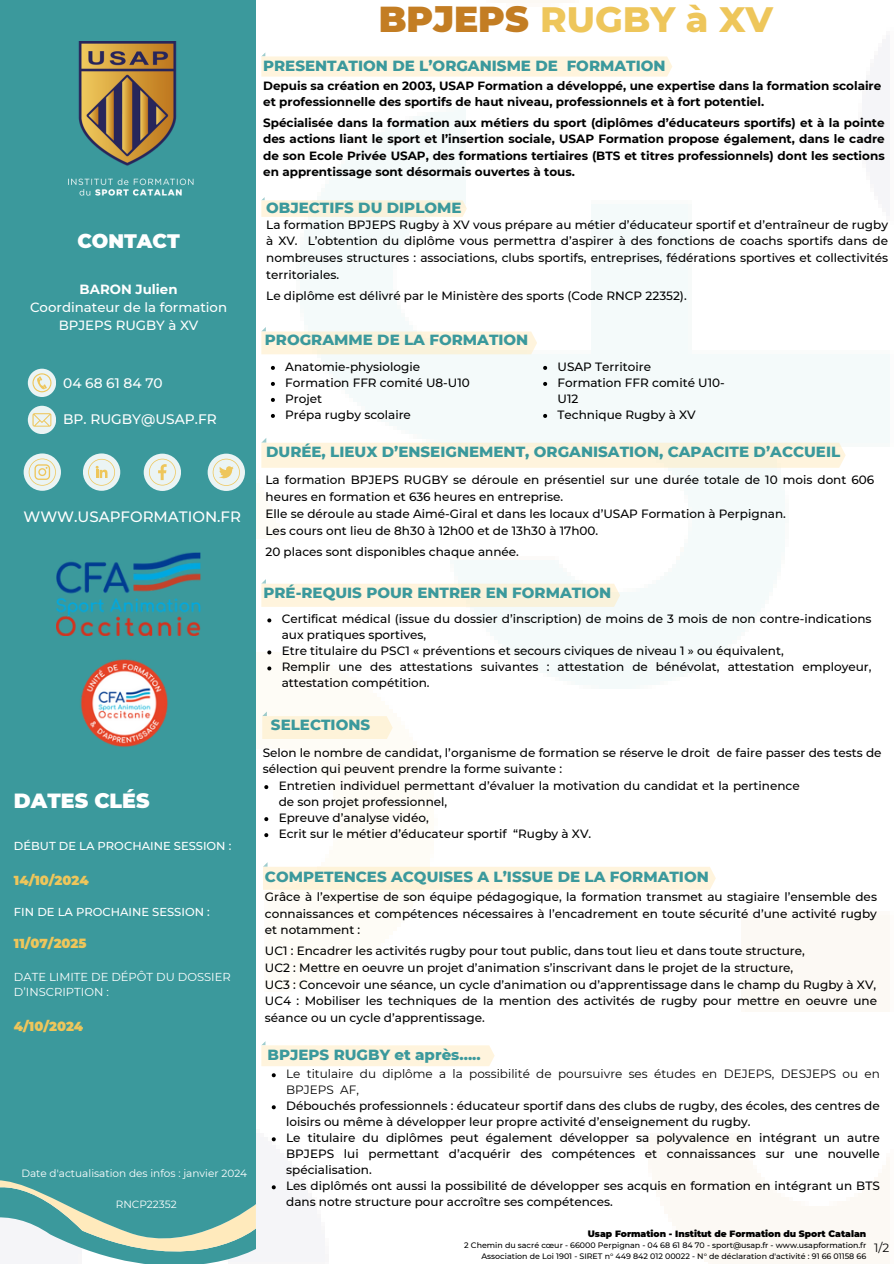
<style>
.page{position:relative;width:894px;height:1264px;background:#fff}
.page>*{position:absolute;margin:0;border:0;box-sizing:border-box;transform-origin:0 0}
.t1{font:800 36px "Montserrat";color:#eec65b}
.t2{font:900 20.55px "Montserrat";color:#fff}
.t3{font:900 19.5px "Montserrat";color:#fff}
.t4{font:800 15px "Montserrat";color:#3b999c}
.t5{font:500 15px "Montserrat";color:#fff}
.t6{font:500 13.8px "Montserrat";color:#fff}
.t7{font:500 13.35px/17.7px "Montserrat";color:#fff;text-align:center}
.t8{font:900 13.05px "Montserrat";color:#eec65b}
.t9{font:500 12px/16.8px "Montserrat";color:#000}
.t10{font:700 12px/16.5px "Montserrat";color:#000}
.t11{font:12px/16px "Montserrat";color:#000}
.t12{font:500 11.55px "Montserrat";color:#fff}
.t13{font:11.55px/15.3px "Montserrat";color:#fff}
.t14{font:10.5px "Montserrat";color:#fff}
.t15{font:900 9.15px "Montserrat";color:#000}
.t16{font:500 7.95px "Montserrat";color:#000}
.s1{font-weight:700}
.s2{font-weight:900;color:#c37d23}
</style>
<div class="page">
<svg style="left:0;top:1255px;width:256px;height:8px"></svg>
<div style="left:0;top:0;width:256px;height:1255px;background:#3b999c"></div>
<img style="left:80px;top:659px;width:88px;height:88px">
<svg style="left:28px;top:368px;width:28px;height:29px"></svg>
<svg style="left:28px;top:406px;width:28px;height:28px"></svg>
<svg style="left:32px;top:373px;width:19px;height:19px"></svg>
<svg style="left:32px;top:413px;width:19px;height:13px"></svg>
<svg style="left:24px;top:453px;width:37px;height:38px"></svg>
<svg style="left:83px;top:453px;width:37px;height:38px"></svg>
<svg style="left:144px;top:453px;width:37px;height:38px"></svg>
<svg style="left:207px;top:453px;width:38px;height:38px"></svg>
<svg style="left:213px;top:458px;width:27px;height:27px"></svg>
<svg style="left:149px;top:458px;width:27px;height:27px"></svg>
<svg style="left:88px;top:459px;width:27px;height:26px"></svg>
<svg style="left:29px;top:458px;width:27px;height:27px"></svg>
<img style="left:56px;top:552px;width:144px;height:83px">
<img style="left:68px;top:41px;width:126px;height:155px">
<svg style="left:263px;top:862px;width:452px;height:27px"></svg>
<svg style="left:261px;top:327px;width:276px;height:27px"></svg>
<svg style="left:271px;top:366px;width:4px;height:4px"></svg>
<svg style="left:271px;top:382px;width:4px;height:4px"></svg>
<svg style="left:271px;top:398px;width:4px;height:4px"></svg>
<svg style="left:271px;top:414px;width:4px;height:4px"></svg>
<svg style="left:543px;top:366px;width:4px;height:4px"></svg>
<svg style="left:543px;top:382px;width:4px;height:4px"></svg>
<svg style="left:543px;top:414px;width:4px;height:4px"></svg>
<svg style="left:261px;top:438px;width:584px;height:30px"></svg>
<svg style="left:261px;top:579px;width:359px;height:28px"></svg>
<svg style="left:267px;top:618px;width:4px;height:4px"></svg>
<svg style="left:267px;top:650px;width:4px;height:4px"></svg>
<svg style="left:267px;top:666px;width:4px;height:4px"></svg>
<svg style="left:262px;top:711px;width:130px;height:28px"></svg>
<svg style="left:264px;top:785px;width:4px;height:4px"></svg>
<svg style="left:264px;top:817px;width:4px;height:4px"></svg>
<svg style="left:264px;top:833px;width:4px;height:4px"></svg>
<svg style="left:261px;top:52px;width:411px;height:25px"></svg>
<svg style="left:261px;top:197px;width:206px;height:20px"></svg>
<svg style="left:261px;top:1041px;width:233px;height:25px"></svg>
<svg style="left:272px;top:1073px;width:4px;height:4px"></svg>
<svg style="left:272px;top:1105px;width:4px;height:4px"></svg>
<svg style="left:272px;top:1137px;width:4px;height:4px"></svg>
<svg style="left:272px;top:1185px;width:4px;height:4px"></svg>
<h6 class="t3" style="left:77px;top:229px;width:104px">CONTACT</h6>
<p class="t7" style="left:30px;top:281px;width:198px"><span class="s1">BARON Julien<br></span>Coordinateur de la formation<br>BPJEPS RUGBY à XV</p>
<h6 class="t6" style="left:63px;top:374px;width:101px">04 68 61 84 70</h6>
<p class="t6" style="left:63px;top:411px;width:155px">BP. RUGBY@USAP.FR</p>
<h3 class="t5" style="left:23px;top:507px;width:219px">WWW.USAPFORMATION.FR</h3>
<p class="t2" style="left:14px;top:788px;width:137px">DATES CLÉS</p>
<p class="t12" style="left:14px;top:839px;width:219px">DÉBUT DE LA PROCHAINE SESSION :</p>
<h4 class="t8" style="left:14px;top:872px;width:76px">14/10/2024</h4>
<p class="t12" style="left:14px;top:904px;width:197px">FIN DE LA PROCHAINE SESSION :</p>
<p class="t8" style="left:14px;top:935px;width:74px">11/07/2025</p>
<h3 class="t13" style="left:14px;top:969px;width:218px">DATE LIMITE DE DÉPÔT DU DOSSIER<br>D’INSCRIPTION :</h3>
<p class="t8" style="left:14px;top:1018px;width:71px">4/10/2024</p>
<p class="t14" style="left:21px;top:1166px;width:227px">Date d'actualisation des infos : janvier 2024</p>
<h4 class="t14" style="left:116px;top:1197px;width:62px">RNCP22352</h4>
<p class="t1" style="left:378px;top:-2px;width:396px"><span class="s2">BPJEPS</span> RUGBY à XV</p>
<h6 class="t4" style="left:263px;top:56px;width:404px">PRESENTATION DE L’ORGANISME DE FORMATION</h6>
<p class="t10" style="left:263px;top:77px;width:619px">Depuis sa création en 2003, USAP Formation a développé, une expertise dans la formation scolaire et professionnelle des sportifs de haut niveau, professionnels et à fort potentiel.</p>
<p class="t10" style="left:263px;top:114px;width:623px;text-align:justify">Spécialisée dans la formation aux métiers du sport (diplômes d’éducateurs sportifs) et à la pointe des actions liant le sport et l’insertion sociale, USAP Formation propose également, dans le cadre de son Ecole Privée USAP, des formations tertiaires (BTS et titres professionnels) dont les sections en apprentissage sont désormais ouvertes à tous.</p>
<p class="t4" style="left:266px;top:199px;width:197px">OBJECTIFS DU DIPLOME</p>
<h4 class="t9" style="left:266px;top:216px;width:623px;text-align:justify">La formation BPJEPS Rugby à XV vous prépare au métier d’éducateur sportif et d’entraîneur de rugby à XV. L’obtention du diplôme vous permettra d’aspirer à des fonctions de coachs sportifs dans de nombreuses structures : associations, clubs sportifs, entreprises, fédérations sportives et collectivités territoriales.</h4>
<h6 class="t9" style="left:266px;top:287px;width:422px">Le diplôme est délivré par le Ministère des sports (Code RNCP 22352).</h6>
<h2 class="t4" style="left:265px;top:331px;width:265px">PROGRAMME DE LA FORMATION</h2>
<h4 class="t9" style="left:285px;top:358px;width:136px">Anatomie-physiologie</h4>
<p class="t9" style="left:285px;top:374px;width:186px">Formation FFR comité U8-U10</p>
<p class="t9" style="left:285px;top:390px;width:38px">Projet</p>
<h4 class="t9" style="left:285px;top:406px;width:127px">Prépa rugby scolaire</h4>
<h6 class="t9" style="left:557px;top:358px;width:95px">USAP Territoire</h6>
<h6 class="t9" style="left:557px;top:374px;width:169px;line-height:16px">Formation FFR comité U10-<br>U12</h6>
<h4 class="t9" style="left:557px;top:406px;width:140px">Technique Rugby à XV</h4>
<p class="t4" style="left:266px;top:443px;width:575px">DURÉE, LIEUX D’ENSEIGNEMENT, ORGANISATION, CAPACITE D’ACCUEIL</p>
<p class="t9" style="left:265px;top:472px;width:610px">La formation BPJEPS RUGBY se déroule en présentiel sur une durée totale de 10 mois dont 606 heures en formation et 636 heures en entreprise.<br>Elle se déroule au stade Aimé-Giral et dans les locaux d’USAP Formation à Perpignan.<br>Les cours ont lieu de 8h30 à 12h00 et de 13h30 à 17h00.</p>
<p class="t9" style="left:265px;top:543px;width:255px">20 places sont disponibles chaque année.</p>
<p class="t4" style="left:263px;top:583px;width:349px">PRÉ-REQUIS POUR ENTRER EN FORMATION</p>
<p class="t9" style="left:282px;top:611px;width:591px;line-height:16px">Certificat médical (issue du dossier d’inscription) de moins de 3 mois de non contre-indications aux pratiques sportives,</p>
<h4 class="t9" style="left:282px;top:642px;width:503px">Etre titulaire du PSC1 « préventions et secours civiques de niveau 1 » ou équivalent,</h4>
<h6 class="t9" style="left:282px;top:659px;width:591px;line-height:16px">Remplir une des attestations suivantes : attestation de bénévolat, attestation employeur, attestation compétition.</h6>
<h6 class="t4" style="left:271px;top:715px;width:101px">SELECTIONS</h6>
<h4 class="t9" style="left:263px;top:744px;width:620px;line-height:16px">Selon le nombre de candidat, l’organisme de formation se réserve le droit de faire passer des tests de sélection qui peuvent prendre la forme suivante :</h4>
<p class="t9" style="left:278px;top:777px;width:522px;line-height:16px">Entretien individuel permettant d’évaluer la motivation du candidat et la pertinence de son projet professionnel,</p>
<p class="t9" style="left:278px;top:809px;width:151px">Epreuve d’analyse vidéo,</p>
<p class="t9" style="left:278px;top:825px;width:314px">Ecrit sur le métier d’éducateur sportif “Rugby à XV.</p>
<h6 class="t4" style="left:265px;top:867px;width:445px">COMPETENCES ACQUISES A L’ISSUE DE LA FORMATION</h6>
<p class="t9" style="left:265px;top:888px;width:613px;text-align:justify">Grâce à l’expertise de son équipe pédagogique, la formation transmet au stagiaire l’ensemble des connaissances et compétences nécessaires à l’encadrement en toute sécurité d’une activité rugby et notamment :</p>
<h1 class="t9" style="left:265px;top:942px;width:613px">UC1 : Encadrer les activités rugby pour tout public, dans tout lieu et dans toute structure,<br>UC2 : Mettre en oeuvre un projet d’animation s’inscrivant dans le projet de la structure,<br>UC3 : Concevoir une séance, un cycle d’animation ou d’apprentissage dans le champ du Rugby à XV, UC4 : Mobiliser les techniques de la mention des activités de rugby pour mettre en oeuvre une séance ou un cycle d’apprentissage.</h1>
<h6 class="t4" style="left:267px;top:1045px;width:215px">BPJEPS RUGBY et après.....</h6>
<h5 class="t11" style="left:286px;top:1065px;width:595px">Le titulaire du diplôme a la possibilité de poursuivre ses études en DEJEPS, DESJEPS ou en<br>BPJEPS AF,</h5>
<p class="t9" style="left:286px;top:1097px;width:595px;line-height:16px">Débouchés professionnels : éducateur sportif dans des clubs de rugby, des écoles, des centres de loisirs ou même à développer leur propre activité d’enseignement du rugby.</p>
<p class="t9" style="left:286px;top:1129px;width:595px;line-height:16px;text-align:justify">Le titulaire du diplômes peut également développer sa polyvalence en intégrant un autre BPJEPS lui permettant d’acquérir des compétences et connaissances sur une nouvelle spécialisation.</p>
<p class="t9" style="left:286px;top:1177px;width:595px;line-height:16px">Les diplômés ont aussi la possibilité de développer ses acquis en formation en intégrant un BTS dans notre structure pour accroître ses compétences.</p>
<h4 class="t15" style="left:587px;top:1228px;width:280px">Usap Formation - Institut de Formation du Sport Catalan</h4>
<p class="t16" style="left:464px;top:1240px;width:403px">2 Chemin du sacré cœur - 66000 Perpignan - 04 68 61 84 70 - sport@usap.fr - www.usapformation.fr</p>
<p class="t16" style="left:481px;top:1251px;width:386px">Association de Loi 1901 - SIRET n° 449 842 012 00022 - N° de déclaration d'activité : 91 66 01158 66</p>
<h6 class="t11" style="left:873px;top:1239px;width:17px">1/2</h6>
</div>
